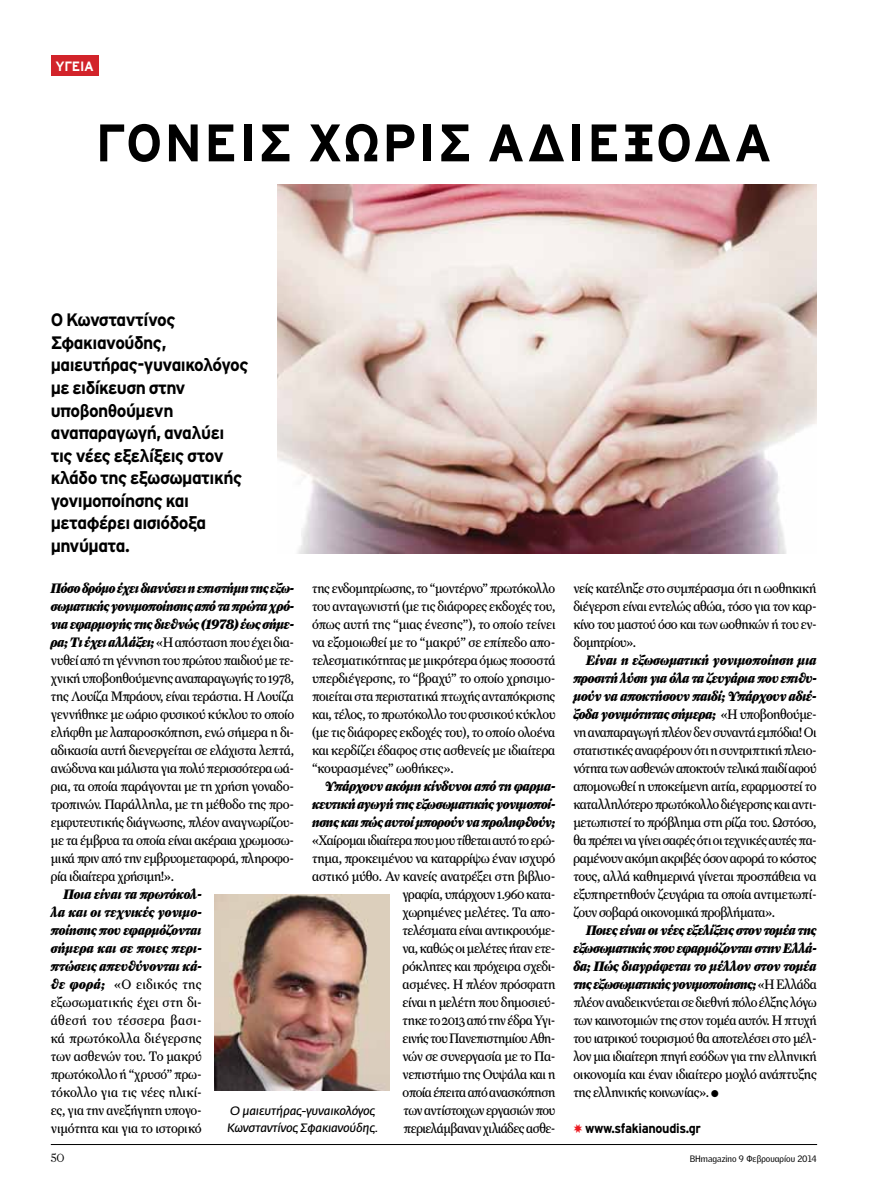
<style>
.page{position:relative;width:885px;height:1191px;background:#fff}
.page>*{position:absolute;margin:0;border:0;box-sizing:border-box;transform-origin:0 0}
.t1{font:700 52.65px "Interstate GR";letter-spacing:.005em;color:#000;scale:.96 1}
.t2{font:700 18px/22.5px "Interstate GR";letter-spacing:-.03em;color:#000}
.t3{font:13.8px/18px "Farnham Text GR";letter-spacing:-.03em;color:#000;text-align:justify;scale:.93 1}
.t4{font:13.8px/18px "Farnham Text GR";letter-spacing:-.03em;color:#000;text-align:justify;scale:.92 1}
.t5{font:italic 900 13.8px/18px "Farnham Display GR";letter-spacing:-.025em;color:#000;text-align:justify;scale:.95 1}
.t6{font:italic 900 13.8px/18px "Farnham Display GR";letter-spacing:-.025em;color:#000;text-align:justify;scale:.96 1}
.t7{font:13.8px/18px "Farnham Text GR";letter-spacing:-.03em;color:#000;text-align:justify;scale:.94 1}
.t8{font:italic 900 13.8px/18px "Farnham Display GR";letter-spacing:-.025em;color:#000;text-align:justify;scale:.94 1}
.t9{font:700 13.5px "Interstate GR";letter-spacing:-.025em;color:#000;scale:.94 1}
.t10{font:700 13.5px "Interstate GR";color:#fff;scale:.96 1}
.t11{font:italic 12px/17.2px "Fedra Sans Greek";letter-spacing:-.02em;color:#000;scale:1.06 1}
.t12{font:300 12px "Farnham Display GR";color:#000}
.t13{font:9px "Griffith Gothic GR";color:#000}
.s1{font-family:"Farnham Display GR";font-weight:900;font-style:italic}
.s2{font-family:"Farnham Text GR";font-weight:400;font-style:normal}
</style>
<div class="page">
<hr style="left:51px;top:1144px;width:766px;height:1px;background:#000">
<div style="left:51px;top:55px;width:48px;height:21px;background:#d2232a"></div>
<img style="left:214px;top:894px;width:176px;height:196px">
<img style="left:277px;top:184px;width:539px;height:369px">
<p class="t10" style="left:55px;top:58px;width:42px">υγεια</p>
<h1 class="t1" style="left:96px;top:113px;width:705px">γονεισ Χωρισ αδιεξοδα</h1>
<h2 class="t2" style="left:51px;top:309px;width:199px">ο Κωνσταντίνος σφακιανούδης, μαιευτήρας-γυναικολόγος με ειδίκευση στην υποβοηθούμενη αναπαραγωγή, αναλύει τις νέες εξελίξεις στον κλάδο της εξωσωματικής γονιμοποίησης και μεταφέρει αισιόδοξα μηνύματα.</h2>
<p class="t8" style="left:51px;top:579px;width:260px">Πόσο δρόμο έχει διανύσει η επιστήμη της εξω&shy;σωματικής γονιμοποίησης από τα πρώτα χρό&shy;νια εφαρμογής της διεθνώς (1978) έως σήμε-</p>
<p class="t3" style="left:51px;top:633px;width:263px"><span class="s1">ρα; Τι έχει αλλάξει;</span> «H απόσταση που έχει δια&shy;νυθεί από τη γέννηση του πρώτου παιδιού με τε&shy;χνική υποβοηθούμενης αναπαραγωγής το 1978, της Λουίζα Μπράουν, είναι τεράστια. Η Λουίζα γεννήθηκε με ωάριο φυσικού κύκλου το οποίο ελήφθη με λαπαροσκόπηση, ενώ σήμερα η δι&shy;αδικασία αυτή διενεργείται σε ελάχιστα λεπτά, ανώδυνα και μάλιστα για πολύ περισσότερα ωά&shy;ρια, τα οποία παράγονται με τη χρήση γοναδο&shy;τροπινών. Παράλληλα, με τη μέθοδο της προ&shy;εμφυτευτικής διάγνωσης, πλέον αναγνωρίζου&shy;με τα έμβρυα τα οποία είναι ακέραια χρωμοσω&shy;μικά πριν από την εμβρυομεταφορά, πληροφο&shy;ρία ιδιαίτερα χρήσιμη!».</p>
<p class="t5" style="left:51px;top:885px;width:160px;text-indent:13px">Ποια είναι τα πρωτόκολ&shy;λα και οι τεχνικές γονιμο&shy;ποίησης που εφαρμόζονται σήμερα και σε ποιες περι&shy;πτώσεις απευθύνονται κά-</p>
<p class="t7" style="left:51px;top:975px;width:162px"><span class="s1">θε φορά;</span> «Ο ειδικός της εξωσωματικής έχει στη δι&shy;άθεσή του τέσσερα βασι&shy;κά πρωτόκολλα διέγερσης των ασθενών του. Το μακρύ πρωτόκολλο ή “χρυσό” πρω&shy;τόκολλο για τις νέες ηλικί&shy;ες, για την ανεξήγητη υπογο&shy;νιμότητα και για το ιστορικό</p>
<p class="t4" style="left:312px;top:579px;width:266px">της ενδομητρίωσης, το “μοντέρνο” πρωτόκολλο του ανταγωνιστή (με τις διάφορες εκδοχές του, όπως αυτή της “μιας ένεσης”), το οποίο τείνει να εξομοιωθεί με το “μακρύ” σε επίπεδο απο&shy;τελεσματικότητας με μικρότερα όμως ποσοστά υπερδιέγερσης, το “βραχύ” το οποίο χρησιμο&shy;ποιείται στα περιστατικά πτωχής ανταπόκρισης και, τέλος, το πρωτόκολλο του φυσικού κύκλου (με τις διάφορες εκδοχές του), το οποίο ολοένα και κερδίζει έδαφος στις ασθενείς με ιδιαίτερα “κουρασμένες” ωοθήκες».</p>
<p class="t6" style="left:312px;top:777px;width:255px;text-indent:13px">Υπάρχουν ακόμη κίνδυνοι από τη φαρμα&shy;κευτική αγωγή της εξωσωματικής γονιμοποί&shy;ησης και πώς αυτοί μπορούν να προληφθούν;</p>
<p class="t4" style="left:312px;top:831px;width:266px;text-align:right">«Χαίρομαι ιδιαίτερα που μου τίθεται αυτό το ερώ&shy;τημα, προκειμένου να καταρρίψω έναν ισχυρό αστικό μύθο. Αν κανείς ανατρέξει στη βιβλιο&shy;γραφία, υπάρχουν 1.960 κατα-<br>χωρημένες μελέτες. Τα απο-<br>τελέσματα είναι αντικρουόμε-<br>να, καθώς οι μελέτες ήταν ετε-<br>ρόκλητες και πρόχειρα σχεδι-<br>ασμένες. Η πλέον πρόσφατη<br>είναι η μελέτη που δημοσιεύ-<br>τηκε το 2013 από την έδρα Υγι-<br>εινής του Πανεπιστημίου Αθη-<br>νών σε συνεργασία με το Πα-<br>νεπιστήμιο της Ουψάλα και η<br>οποία έπειτα από ανασκόπηση<br>των αντίστοιχων εργασιών που<br>περιελάμβαναν χιλιάδες ασθε-</p>
<p class="t11" style="left:227px;top:1103px;width:144px">Ο μαιευτήρας-γυναικολόγος<br>Κωνσταντίνος Σφακιανούδης.</p>
<p class="t3" style="left:573px;top:579px;width:263px">νείς κατέληξε στο συμπέρασμα ότι η ωοθηκική διέγερση είναι εντελώς αθώα, τόσο για τον καρ&shy;κίνο του μαστού όσο και των ωοθηκών ή του εν&shy;δομητρίου».</p>
<p class="t6" style="left:573px;top:651px;width:255px;text-indent:13px">Είναι η εξωσωματική γονιμοποίηση μια προσιτή λύση για όλα τα ζευγάρια που επιθυ&shy;μούν να αποκτήσουν παιδί; Υπάρχουν αδιέ&shy;ξοδα γονιμότητας σήμερα; <span class="s2">«Η υποβοηθούμε-</span></p>
<p class="t3" style="left:573px;top:723px;width:263px">νη αναπαραγωγή πλέον δεν συναντά εμπόδια! Οι στατιστικές αναφέρουν ότι η συντριπτική πλειο&shy;νότητα των ασθενών αποκτούν τελικά παιδί αφού απομονωθεί η υποκείμενη αιτία, εφαρμοστεί το καταλληλότερο πρωτόκολλο διέγερσης και αντι&shy;μετωπιστεί το πρόβλημα στη ρίζα του. Ωστόσο, θα πρέπει να γίνει σαφές ότι οι τεχνικές αυτές πα&shy;ραμένουν ακόμη ακριβές όσον αφορά το κόστος τους, αλλά καθημερινά γίνεται προσπάθεια να εξυπηρετηθούν ζευγάρια τα οποία αντιμετωπί&shy;ζουν σοβαρά οικονομικά προβλήματα».</p>
<p class="t5" style="left:573px;top:921px;width:258px;text-indent:13px">Ποιες είναι οι νέες εξελίξεις στον τομέα της εξωσωματικής που εφαρμόζονται στην Ελλά&shy;δα; Πώς διαγράφεται το μέλλον στον τομέα της εξωσωματικής γονιμοποίησης; <span class="s2">«Η Ελλάδα</span></p>
<p class="t3" style="left:573px;top:993px;width:263px">πλέον αναδεικνύεται σε διεθνή πόλο έλξης λόγω των καινοτομιών της στον τομέα αυτόν. Η πτυχή του ιατρικού τουρισμού θα αποτελέσει στο μέλ&shy;λον μια ιδιαίτερη πηγή εσόδων για την ελληνική οικονομία και έναν ιδιαίτερο μοχλό ανάπτυξης της ελληνικής κοινωνίας». ●</p>
<p class="t9" style="left:585px;top:1120px;width:125px">www.sfakianoudis.gr</p>
<p class="t12" style="left:51px;top:1151px;width:15px">50</p>
<p class="t13" style="left:689px;top:1153px;width:128px">BHmagazino 9 Φεβρουαρίου 2014</p>
</div>
